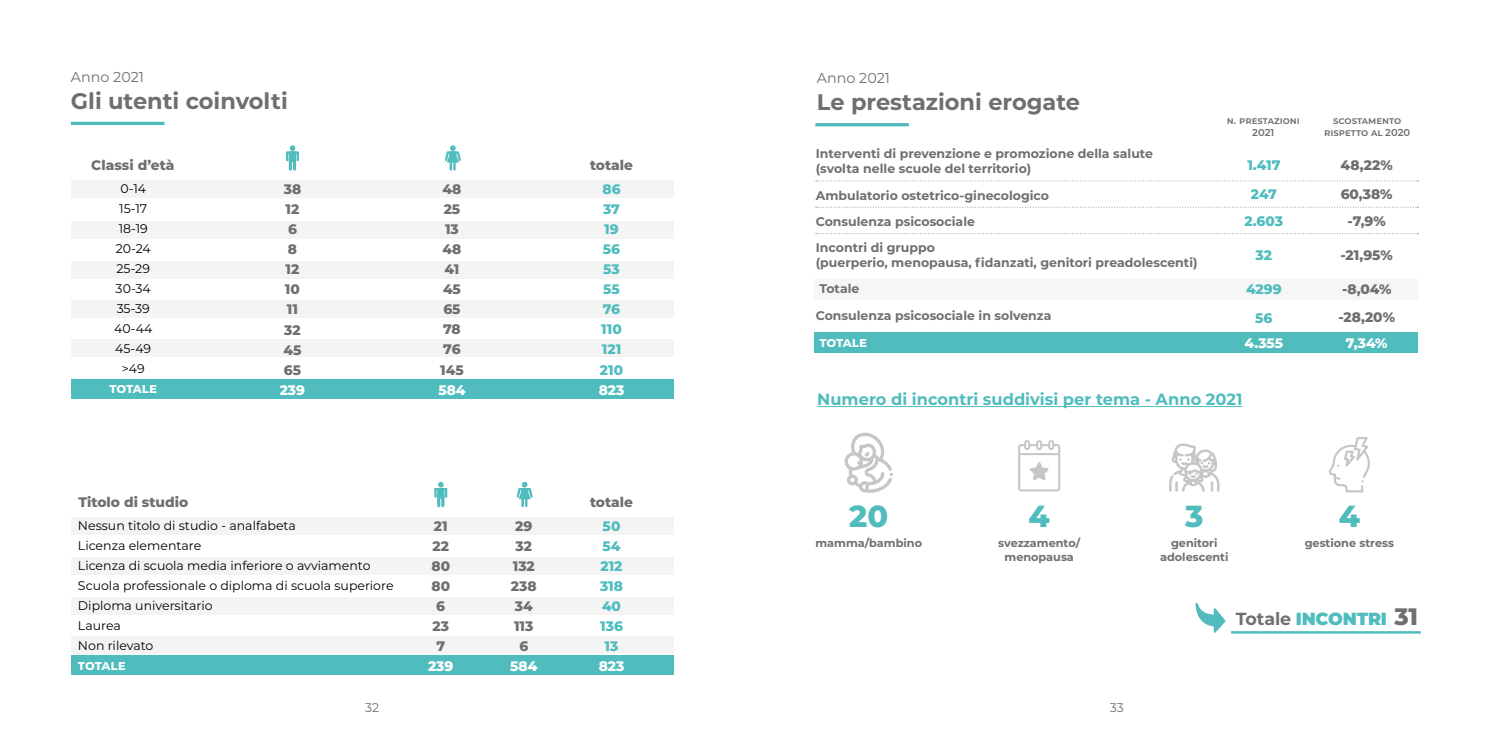
<style>
.page{position:relative;width:1489px;height:745px;background:#fff}
.page>*{position:absolute;margin:0;border:0;box-sizing:border-box;transform-origin:0 0}
.t1{font:800 30.38px "Montserrat";color:#50bcbd}
.t2{font:700 22.5px "Montserrat";color:#706f6f}
.t3{font:900 17.5px "Montserrat";letter-spacing:-.01em;color:#50bcbd}
.t4{font:700 16.25px "Montserrat";color:#50bcbd}
.t5{font:14.25px "Montserrat";color:#706f6f}
.t6{font:800 13.75px/20px "Montserrat";color:#706f6f;text-align:center}
.t7{font:800 13.75px/20px "Montserrat";color:#50bcbd;text-align:center}
.t8{font:800 13.75px "Montserrat";color:#fff}
.t9{font:700 13.75px "Montserrat";letter-spacing:-.01em;color:#fff}
.t10{font:700 12.5px/26.2px "Montserrat";color:#706f6f}
.t11{font:12.5px/20px "Montserrat";color:#000}
.t12{font:12.5px "Montserrat";color:#706f6f}
.t13{font:700 11.25px/13.5px "Montserrat";color:#706f6f;text-align:center}
.t14{font:600 10px/12px "Montserrat";color:#706f6f;text-align:center}
.s1{font-weight:700;color:#706f6f}
.s2{font-weight:800;font-size:23.75px;color:#706f6f}
</style>
<div class="page">
<hr style="left:71px;top:122px;width:93px;height:3px;background:#50bcbd">
<div style="left:71px;top:655px;width:602px;height:19px;background:#50bcbd"></div>
<div style="left:71px;top:516px;width:602px;height:18px;background:#f4f4f4"></div>
<div style="left:71px;top:557px;width:602px;height:17px;background:#f4f4f4"></div>
<div style="left:71px;top:597px;width:602px;height:18px;background:#f4f4f4"></div>
<div style="left:71px;top:636px;width:602px;height:17px;background:#f4f4f4"></div>
<div style="left:437px;top:487px;width:7px;height:11px;background:#50bcbd"></div>
<hr style="left:437px;top:493px;width:3px;height:14px;background:#50bcbd;border-radius:2px">
<hr style="left:441px;top:493px;width:3px;height:14px;background:#50bcbd;border-radius:2px">
<svg style="left:434px;top:481px;width:13px;height:16px"></svg>
<svg style="left:516px;top:481px;width:17px;height:26px"></svg>
<div style="left:71px;top:180px;width:602px;height:18px;background:#f4f4f4"></div>
<div style="left:71px;top:221px;width:602px;height:17px;background:#f4f4f4"></div>
<div style="left:71px;top:261px;width:602px;height:17px;background:#f4f4f4"></div>
<div style="left:71px;top:300px;width:602px;height:17px;background:#f4f4f4"></div>
<div style="left:71px;top:339px;width:602px;height:18px;background:#f4f4f4"></div>
<div style="left:71px;top:379px;width:602px;height:19px;background:#50bcbd"></div>
<svg style="left:286px;top:145px;width:13px;height:25px"></svg>
<svg style="left:445px;top:145px;width:16px;height:25px"></svg>
<div style="left:814px;top:278px;width:603px;height:21px;background:#f6f6f6"></div>
<div style="left:814px;top:332px;width:603px;height:21px;background:#50bcbd"></div>
<svg style="left:815px;top:180px;width:603px;height:1px"></svg>
<svg style="left:815px;top:206px;width:603px;height:2px"></svg>
<svg style="left:815px;top:233px;width:603px;height:1px"></svg>
<hr style="left:815px;top:123px;width:94px;height:3px;background:#50bcbd">
<hr style="left:817px;top:406px;width:425px;height:1px;background:#50bcbd">
<svg style="left:844px;top:432px;width:48px;height:60px"></svg>
<svg style="left:1169px;top:443px;width:50px;height:49px"></svg>
<hr style="left:1230px;top:630px;width:190px;height:3px;background:#50bcbd">
<svg style="left:1329px;top:437px;width:41px;height:55px"></svg>
<svg style="left:1195px;top:602px;width:30px;height:30px"></svg>
<svg style="left:1018px;top:440px;width:42px;height:51px"></svg>
<p class="t5" style="left:71px;top:67px;width:75px">Anno 2021</p>
<h2 class="t2" style="left:71px;top:84px;width:218px">Gli utenti coinvolti</h2>
<p class="t6" style="left:91px;top:154px;width:85px">Classi d’età</p>
<p class="t11" style="left:114px;top:178px;width:40px;text-align:center">0-14<br>15-17<br>18-19<br>20-24<br>25-29<br>30-34<br>35-39<br>40-44<br>45-49 &gt;49</p>
<p class="t9" style="left:109px;top:378px;width:49px">totale</p>
<p class="t6" style="left:283px;top:178px;width:19px">38<br>12<br>6<br>8<br>12<br>10<br>11<br>32<br>45<br>65</p>
<p class="t8" style="left:280px;top:379px;width:27px">239</p>
<p class="t6" style="left:440px;top:178px;width:25px">48<br>25<br>13<br>48<br>41<br>45<br>65<br>78<br>76<br>145</p>
<p class="t8" style="left:438px;top:379px;width:29px">584</p>
<p class="t6" style="left:79px;top:490px;width:111px">Titolo di studio</p>
<p class="t11" style="left:78px;top:514px;width:317px">Nessun titolo di studio - analfabeta<br>Licenza elementare<br>Licenza di scuola media inferiore o avviamento<br>Scuola professionale o diploma di scuola superiore<br>Diploma universitario<br>Laurea<br>Non rilevato</p>
<p class="t9" style="left:78px;top:654px;width:49px">totale</p>
<p class="t6" style="left:431px;top:515px;width:20px">21<br>22<br>80<br>80<br>6<br>23<br>7</p>
<p class="t8" style="left:428px;top:655px;width:27px">239</p>
<p class="t6" style="left:511px;top:515px;width:27px">29<br>32<br>132<br>238<br>34<br>113<br>6</p>
<p class="t8" style="left:510px;top:655px;width:29px">584</p>
<p class="t6" style="left:590px;top:154px;width:44px">totale</p>
<p class="t7" style="left:600px;top:178px;width:25px">86<br>37<br>19<br>56<br>53<br>55<br>76<br>110<br>121<br>210</p>
<p class="t8" style="left:598px;top:379px;width:27px">823</p>
<p class="t6" style="left:590px;top:490px;width:44px">totale</p>
<p class="t7" style="left:600px;top:515px;width:25px">50<br>54<br>212<br>318<br>40<br>136<br>13</p>
<p class="t8" style="left:598px;top:655px;width:27px">823</p>
<p class="t5" style="left:816px;top:68px;width:75px">Anno 2021</p>
<h2 class="t2" style="left:816px;top:86px;width:264px">Le prestazioni erogate</h2>
<p class="t10" style="left:815px;top:146px;width:339px;line-height:15px">Interventi di prevenzione e promozione della salute (svolta nelle scuole del territorio)</p>
<p class="t10" style="left:815px;top:181px;width:235px">Ambulatorio ostetrico-ginecologico<br>Consulenza psicosociale<br>Incontri di gruppo</p>
<p class="t10" style="left:815px;top:249px;width:383px">(puerperio, menopausa, fidanzati, genitori preadolescenti)<br>Totale<br>Consulenza psicosociale in solvenza</p>
<p class="t9" style="left:819px;top:332px;width:49px">totale</p>
<p class="t14" style="left:1226px;top:114px;width:74px">n. prestazioni<br>2021</p>
<p class="t14" style="left:1323px;top:114px;width:88px">scostamento rispetto al 2020</p>
<p class="t7" style="left:1247px;top:150px;width:35px;line-height:28.8px;text-align:left">1.417<br>247</p>
<p class="t7" style="left:1244px;top:211px;width:40px">2.603</p>
<p class="t7" style="left:1255px;top:244px;width:18px">32</p>
<p class="t7" style="left:1245px;top:274px;width:37px;line-height:28.8px">4299<br>56</p>
<p class="t8" style="left:1244px;top:332px;width:40px">4.355</p>
<p class="t6" style="left:1340px;top:150px;width:54px;line-height:28.8px;text-align:left">48,22%<br>60,38%</p>
<p class="t6" style="left:1347px;top:211px;width:40px">-7,9%</p>
<p class="t6" style="left:1340px;top:244px;width:54px">-21,95%</p>
<p class="t6" style="left:1338px;top:274px;width:58px;line-height:27.5px;text-align:left">-8,04% -28,20%</p>
<p class="t8" style="left:1345px;top:332px;width:43px">7,34%</p>
<h3 class="t4" style="left:817px;top:387px;width:426px">N umero di incontri suddivisi per tema - Anno 2021</h3>
<h1 class="t1" style="left:849px;top:494px;width:40px">20</h1>
<p class="t13" style="left:815px;top:535px;width:108px">mamma/bambino</p>
<h1 class="t1" style="left:1028px;top:494px;width:23px">4</h1>
<h1 class="t1" style="left:1184px;top:494px;width:20px">3</h1>
<h1 class="t1" style="left:1338px;top:494px;width:23px">4</h1>
<p class="t13" style="left:998px;top:535px;width:83px">svezzamento/ menopausa</p>
<p class="t13" style="left:1159px;top:535px;width:70px">genitori adolescenti</p>
<p class="t13" style="left:1304px;top:535px;width:91px">gestione stress</p>
<h3 class="t3" style="left:1235px;top:605px;width:184px"><span class="s1">Totale</span> INCONTRI <span class="s2">31</span></h3>
<p class="t12" style="left:365px;top:698px;width:16px">32</p>
<p class="t12" style="left:1109px;top:698px;width:16px">33</p>
</div>
